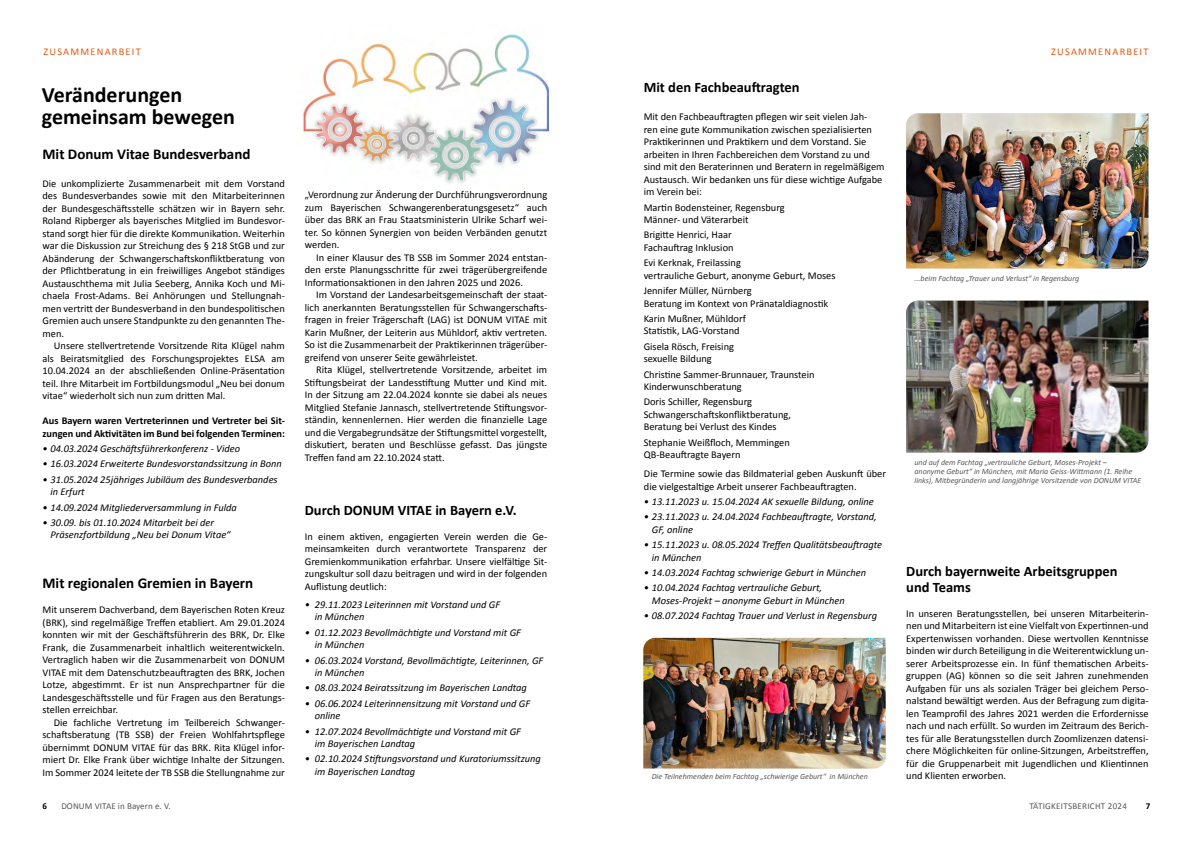
<style>
.page{position:relative;width:1191px;height:842px;background:#fff}
.page>*{position:absolute;margin:0;border:0;box-sizing:border-box;transform-origin:0 0}
.t1{font:700 22px/22.8px "Calibri";color:#000}
.t2{font:700 15px "Calibri";color:#000}
.t3{font:700 14.5px/16px "Calibri";color:#000}
.t4{font:10.4px/12.5px "Calibri";color:#000}
.t5{font:italic 10.4px/12.5px "Calibri";color:#000}
.t6{font:700 10.4px/12.5px "Calibri";color:#000}
.t7{font:10.3px "Calibri";letter-spacing:.12em;color:#e25a10}
.t8{font:9px "Calibri";letter-spacing:.025em;color:#575756}
.t9{font:700 9px "Calibri";color:#000}
.t10{font:italic 8px/9px "Calibri";color:#575756}
</style>
<div class="page">
<img style="left:302px;top:34px;width:246px;height:150px">
<img style="left:643px;top:638px;width:242px;height:130px">
<img style="left:906px;top:113px;width:242px;height:155px">
<img style="left:906px;top:301px;width:242px;height:151px">
<p class="t7" style="left:43px;top:44px;width:99px">ZUSAMMENARBEIT</p>
<p class="t7" style="left:1051px;top:44px;width:99px">ZUSAMMENARBEIT</p>
<h1 class="t1" style="left:42px;top:82px;width:195px">Veränderungen gemeinsam bewegen</h1>
<h3 class="t3" style="left:643px;top:79px;width:157px">Mit den Fachbeauftragten</h3>
<p class="t4" style="left:643px;top:110px;width:242px">Mit den Fachbeauftragten pflegen wir seit vielen Jah-<br>ren eine gute Kommunikation zwischen spezialisierten Praktikerinnen und Praktikern und dem Vorstand. Sie arbeiten in Ihren Fachbereichen dem Vorstand zu und sind mit den Beraterinnen und Beratern in regelmäßigem Austausch. Wir bedanken uns für diese wichtige Aufgabe im Verein bei:</p>
<p class="t4" style="left:643px;top:201px;width:142px">Martin Bodensteiner, Regensburg<br>Männer- und Väterarbeit</p>
<p class="t4" style="left:643px;top:228px;width:91px">Brigitte Henrici, Haar<br>Fachauftrag Inklusion</p>
<p class="t4" style="left:643px;top:256px;width:193px">Evi Kerknak, Freilassing<br>vertrauliche Geburt, anonyme Geburt, Moses</p>
<p class="t4" style="left:643px;top:284px;width:186px">Jennifer Müller, Nürnberg<br>Beratung im Kontext von Pränataldiagnostik</p>
<p class="t4" style="left:643px;top:312px;width:104px">Karin Mußner, Mühldorf<br>Statistik, LAG-Vorstand</p>
<p class="t4" style="left:643px;top:340px;width:92px">Gisela Rösch, Freising sexuelle Bildung</p>
<p class="t4" style="left:643px;top:368px;width:172px">Christine Sammer-Brunnauer, Traunstein<br>Kinderwunschberatung</p>
<p class="t4" style="left:643px;top:395px;width:149px">Doris Schiller, Regensburg<br>Schwangerschaftskonfliktberatung,<br>Beratung bei Verlust des Kindes</p>
<p class="t4" style="left:643px;top:436px;width:148px">Stephanie Weißfloch, Memmingen<br>QB-Beauftragte Bayern</p>
<p class="t4" style="left:644px;top:467px;width:244px">Die Termine sowie das Bildmaterial geben Auskunft über die vielgestaltige Arbeit unserer Fachbeauftragten.</p>
<p class="t5" style="left:644px;top:495px;width:231px">• 13.11.2023 u. 15.04.2024 AK sexuelle Bildung, online</p>
<p class="t5" style="left:652px;top:510px;width:226px;text-indent:-8px">• 23.11.2023 u. 24.04.2024 Fachbeauftragte, Vorstand,<br>GF, online</p>
<p class="t5" style="left:652px;top:538px;width:232px;text-indent:-8px">• 15.11.2023 u. 08.05.2024 Treffen Qualitätsbeauftragte in München</p>
<p class="t5" style="left:644px;top:566px;width:223px">• 14.03.2024 Fachtag schwierige Geburt in München</p>
<p class="t5" style="left:652px;top:581px;width:194px;text-indent:-8px">• 10.04.2024 Fachtag vertrauliche Geburt,<br>Moses-Projekt – anonyme Geburt in München</p>
<p class="t5" style="left:644px;top:609px;width:235px">• 08.07.2024 Fachtag Trauer und Verlust in Regensburg</p>
<h2 class="t2" style="left:43px;top:143px;width:209px">Mit Donum Vitae Bundesverband</h2>
<p class="t4" style="left:43px;top:177px;width:244px;text-align:justify">Die unkomplizierte Zusammenarbeit mit dem Vorstand des Bundesverbandes sowie mit den Mitarbeiterinnen der Bundesgeschäftsstelle schätzen wir in Bayern sehr.<br>Roland Ripberger als bayerisches Mitglied im Bundesvor&shy;stand sorgt hier für die direkte Kommunikation. Weiterhin war die Diskussion zur Streichung des § 218 StGB und zur Abänderung der Schwangerschaftskonfliktberatung von der Pflichtberatung in ein freiwilliges Angebot ständiges Austauschthema mit Julia Seeberg, Annika Koch und Mi&shy;chaela Frost-Adams. Bei Anhörungen und Stellungnah&shy;men vertritt der Bundesverband in den bundespolitischen Gremien auch unsere Standpunkte zu den genannten The&shy;men.</p>
<p class="t4" style="left:43px;top:339px;width:244px;text-align:justify;text-indent:11px">Unsere stellvertretende Vorsitzende Rita Klügel nahm als Beiratsmitglied des Forschungsprojektes ELSA am 10.04.2024 an der abschließenden Online-Präsentation teil. Ihre Mitarbeit im Fortbildungsmodul „Neu bei donum vitae“ wiederholt sich nun zum dritten Mal.</p>
<p class="t6" style="left:43px;top:414px;width:244px">Aus Bayern waren Vertreterinnen und Vertreter bei Sit&shy;zungen und Aktivitäten im Bund bei folgenden Terminen:</p>
<p class="t5" style="left:43px;top:442px;width:199px">• 04.03.2024 Geschäftsführerkonferenz - Video</p>
<p class="t5" style="left:43px;top:457px;width:241px">• 16.03.2024 Erweiterte Bundesvorstandssitzung in Bonn</p>
<p class="t5" style="left:51px;top:473px;width:229px;text-indent:-8px">• 31.05.2024 25jähriges Jubiläum des Bundesverbandes in Erfurt</p>
<p class="t5" style="left:43px;top:500px;width:196px">• 14.09.2024 Mitgliederversammlung in Fulda</p>
<p class="t5" style="left:51px;top:516px;width:181px;text-indent:-8px">• 30.09. bis 01.10.2024 Mitarbeit bei der<br>Präsenzfortbildung „Neu bei Donum Vitae“</p>
<h2 class="t2" style="left:43px;top:573px;width:212px">Mit regionalen Gremien in Bayern</h2>
<p class="t4" style="left:43px;top:603px;width:244px;text-align:justify">Mit unserem Dachverband, dem Bayerischen Roten Kreuz (BRK), sind regelmäßige Treffen etabliert. Am 29.01.2024 konnten wir mit der Geschäftsführerin des BRK, Dr. Elke Frank, die Zusammenarbeit inhaltlich weiterentwickeln.<br>Vertraglich haben wir die Zusammenarbeit von DONUM VITAE mit dem Datenschutzbeauftragten des BRK, Jochen Lotze, abgestimmt. Er ist nun Ansprechpartner für die Landesgeschäftsstelle und für Fragen aus den Beratungs&shy;stellen erreichbar.</p>
<p class="t4" style="left:43px;top:716px;width:244px;text-align:justify;text-indent:11px">Die fachliche Vertretung im Teilbereich Schwanger&shy;schaftsberatung (TB SSB) der Freien Wohlfahrtspflege übernimmt DONUM VITAE für das BRK. Rita Klügel infor&shy;miert Dr. Elke Frank über wichtige Inhalte der Sitzungen.<br>Im Sommer 2024 leitete der TB SSB die Stellungnahme zur</p>
<p class="t4" style="left:305px;top:188px;width:244px;text-align:justify">„Verordnung zur Änderung der Durchführungsverordnung zum Bayerischen Schwangerenberatungsgesetz“ auch über das BRK an Frau Staatsministerin Ulrike Scharf wei&shy;ter. So können Synergien von beiden Verbänden genutzt werden.</p>
<p class="t4" style="left:305px;top:251px;width:244px;text-align:justify;text-indent:11px">In einer Klausur des TB SSB im Sommer 2024 entstan&shy;den erste Planungsschritte für zwei trägerübergreifende Informationsaktionen in den Jahren 2025 und 2026.</p>
<p class="t4" style="left:305px;top:288px;width:244px;text-align:justify;text-indent:11px">Im Vorstand der Landesarbeitsgemeinschaft der staat&shy;lich anerkannten Beratungsstellen für Schwangerschafts&shy;fragen in freier Trägerschaft (LAG) ist DONUM VITAE mit Karin Mußner, der Leiterin aus Mühldorf, aktiv vertreten.<br>So ist die Zusammenarbeit der Praktikerinnen trägerüber&shy;greifend von unserer Seite gewährleistet.</p>
<p class="t4" style="left:305px;top:363px;width:244px;text-align:justify;text-indent:11px">Rita Klügel, stellvertretende Vorsitzende, arbeitet im Stiftungsbeirat der Landesstiftung Mutter und Kind mit.<br>In der Sitzung am 22.04.2024 konnte sie dabei als neues Mitglied Stefanie Jannasch, stellvertretende Stiftungsvor&shy;ständin, kennenlernen. Hier werden die finanzielle Lage und die Vergabegrundsätze der Stiftungsmittel vorgestellt, diskutiert, beraten und Beschlüsse gefasst. Das jüngste Treffen fand am 22.10.2024 statt.</p>
<h3 class="t3" style="left:305px;top:501px;width:213px">Durch DONUM VITAE in Bayern e.V.</h3>
<p class="t4" style="left:305px;top:530px;width:244px;text-align:justify">In einem aktiven, engagierten Verein werden die Ge&shy;meinsamkeiten durch verantwortete Transparenz der Gremienkommunikation erfahrbar. Unsere vielfältige Sit&shy;zungskultur soll dazu beitragen und wird in der folgenden Auflistung deutlich:</p>
<p class="t5" style="left:315px;top:598px;width:187px;text-indent:-10px">• 29.11.2023 Leiterinnen mit Vorstand und GF in München</p>
<p class="t5" style="left:315px;top:625px;width:208px;text-indent:-10px">• 01.12.2023 Bevollmächtigte und Vorstand mit GF in München</p>
<p class="t5" style="left:315px;top:653px;width:230px;text-indent:-10px">• 06.03.2024 Vorstand, Bevollmächtigte, Leiterinnen, GF in München</p>
<p class="t5" style="left:305px;top:681px;width:223px">• 08.03.2024 Beiratssitzung im Bayerischen Landtag</p>
<p class="t5" style="left:315px;top:696px;width:217px;text-indent:-10px">• 06.06.2024 Leiterinnensitzung mit Vorstand und GF online</p>
<p class="t5" style="left:315px;top:724px;width:208px;text-indent:-10px">• 12.07.2024 Bevollmächtigte und Vorstand mit GF im Bayerischen Landtag</p>
<p class="t5" style="left:315px;top:752px;width:227px;text-indent:-10px">• 02.10.2024 Stiftungsvorstand und Kuratoriumssitzung im Bayerischen Landtag</p>
<p class="t10" style="left:651px;top:772px;width:218px">Die Teilnehmenden beim Fachtag „schwierige Geburt“ in München</p>
<p class="t10" style="left:914px;top:274px;width:166px">...beim Fachtag „Trauer und Verlust“ in Regensburg</p>
<p class="t10" style="left:914px;top:457px;width:228px">und auf dem Fachtag „vertrauliche Geburt, Moses-Projekt –<br>anonyme Geburt“ in München, mit Maria Geiss-Wittmann (1. Reihe links), Mitbegründerin und langjährige Vorsitzende von DONUM VITAE</p>
<h3 class="t3" style="left:906px;top:562px;width:213px">Durch bayernweite Arbeitsgruppen und Teams</h3>
<p class="t4" style="left:906px;top:607px;width:244px;text-align:justify">In unseren Beratungsstellen, bei unseren Mitarbeiterin&shy;nen und Mitarbeitern ist eine Vielfalt von Expertinnen-und Expertenwissen vorhanden. Diese wertvollen Kenntnisse binden wir durch Beteiligung in die Weiterentwicklung un&shy;serer Arbeitsprozesse ein. In fünf thematischen Arbeits&shy;gruppen (AG) können so die seit Jahren zunehmenden Aufgaben für uns als sozialen Träger bei gleichem Perso&shy;nalstand bewältigt werden. Aus der Befragung zum digita&shy;len Teamprofil des Jahres 2021 werden die Erfordernisse nach und nach erfüllt. So wurden im Zeitraum des Berich&shy;tes für alle Beratungsstellen durch Zoomlizenzen datensi&shy;chere Möglichkeiten für online-Sitzungen, Arbeitstreffen, für die Gruppenarbeit mit Jugendlichen und Klientinnen und Klienten erworben.</p>
<p class="t9" style="left:43px;top:800px;width:6px">6</p>
<p class="t8" style="left:61px;top:800px;width:111px">DONUM VITAE in Bayern e. V.</p>
<p class="t8" style="left:1029px;top:800px;width:99px">TÄTIGKEITSBERICHT 2024</p>
<p class="t9" style="left:1146px;top:800px;width:6px">7</p>
</div>
